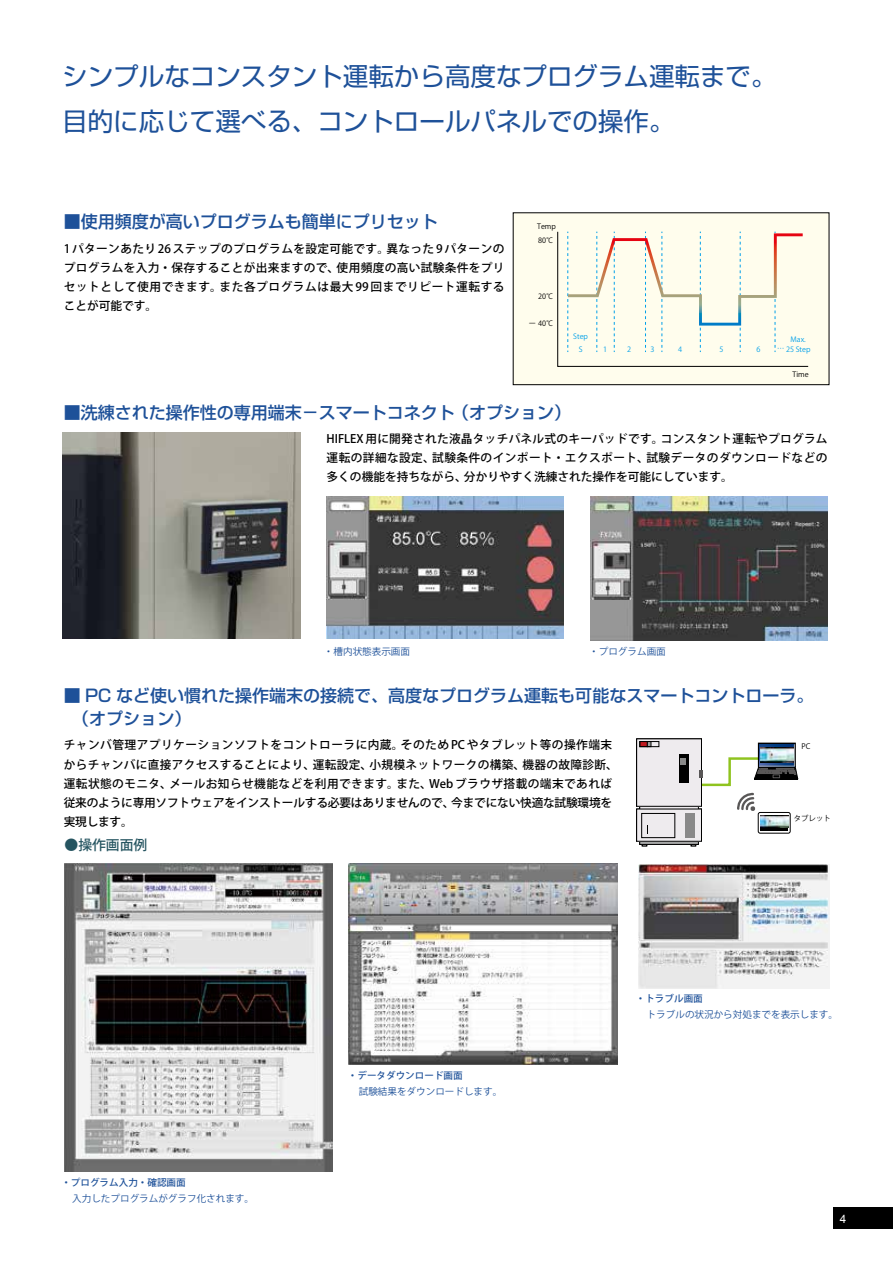
<style>
.page{position:relative;width:893px;height:1263px;background:#fff}
.page>*{position:absolute;margin:0;border:0;box-sizing:border-box;transform-origin:0 0}
.t1{font:25.5px/44.7px "Shin Go Pro";color:#1e5199}
.t2{font:500 16.95px/23.4px "Shin Go Pro";color:#1e5199}
.t3{font:500 13.8px "Koz Go Pr 6 N";color:#255460}
.t4{font:500 11.7px/19.2px "Koz Go Pr 6 N";letter-spacing:.025em;color:#000;text-align:justify}
.t5{font:11.7px "Arial";color:#fff}
.t6{font:9.6px "Koz Go Pr 6 N";color:#1e5199}
.t7{font:500 9.6px "Koz Go Pr 6 N";color:#1e5199}
.t8{font:7.5px "Koz Go Pr 6 N";color:#000}
.t9{font:7.2px/9.4px "Koz Go Pro";color:#00a0e9}
.t10{font:7.2px "Koz Go Pro";color:#000}
</style>
<div class="page">
<div style="left:833px;top:1208px;width:60px;height:21px;background:#000"></div>
<div style="left:513px;top:213px;width:316px;height:172px;background:#fffded"></div>
<svg style="left:557px;top:231px;width:251px;height:136px"></svg>
<div style="left:513px;top:213px;width:316px;height:172px;border:1px solid #000"></div>
<img style="left:327px;top:497px;width:236px;height:142px">
<img style="left:590px;top:497px;width:238px;height:143px">
<img style="left:638px;top:865px;width:191px;height:123px">
<svg style="left:636px;top:738px;width:162px;height:109px"></svg>
<img style="left:760px;top:747px;width:33px;height:16px">
<img style="left:65px;top:863px;width:267px;height:309px">
<img style="left:349px;top:863px;width:268px;height:202px">
<img style="left:62px;top:432px;width:239px;height:207px">
<h1 class="t1" style="left:62px;top:51px;width:716px">シンプルなコンスタント運転から高度なプログラム運転まで。目的に応じて選べる、コントロールパネルでの操作。</h1>
<h2 class="t2" style="left:64px;top:207px;width:376px">■使用頻度が高いプログラムも簡単にプリセット</h2>
<p class="t4" style="left:64px;top:239px;width:442px">1 パターンあたり 26 ステップのプログラムを設定可能です。異なった 9 パターンのプログラムを入力・保存することが出来ますので、使用頻度の高い試験条件をプリセットとして使用できます。また各プログラムは最大 99 回までリピート運転することが可能です。</p>
<p class="t10" style="left:537px;top:222px;width:20px">Temp</p>
<p class="t10" style="left:538px;top:235px;width:17px">80℃</p>
<p class="t10" style="left:538px;top:291px;width:17px">20℃</p>
<p class="t10" style="left:529px;top:319px;width:26px">ー 40℃</p>
<p class="t9" style="left:573px;top:332px;width:16px">Step</p>
<p class="t9" style="left:579px;top:344px;width:5px">S</p>
<h2 class="t2" style="left:64px;top:399px;width:509px">■洗練された操作性の専用端末－スマートコネクト （オプション）</h2>
<p class="t9" style="left:603px;top:344px;width:6px">1</p>
<p class="t9" style="left:627px;top:344px;width:6px">2</p>
<p class="t9" style="left:650px;top:344px;width:6px">3</p>
<p class="t9" style="left:678px;top:344px;width:6px">4</p>
<p class="t9" style="left:719px;top:344px;width:6px">5</p>
<p class="t9" style="left:757px;top:344px;width:6px">6</p>
<p class="t9" style="left:777px;top:335px;width:35px;text-indent:13px">Max. … 25 Step</p>
<p class="t10" style="left:793px;top:369px;width:18px">Time</p>
<p class="t4" style="left:327px;top:429px;width:503px">HIFLEX 用に開発された液晶タッチパネル式のキーパッドです。コンスタント運転やプログラム運転の詳細な設定、試験条件のインポート・エクスポート、試験データのダウンロードなどの多くの機能を持ちながら、分かりやすく洗練された操作を可能にしています。</p>
<p class="t6" style="left:324px;top:646px;width:88px">・槽内状態表示画面</p>
<p class="t6" style="left:589px;top:646px;width:78px">・プログラム画面</p>
<h2 class="t2" style="left:72px;top:681px;width:743px;text-indent:-9px">■ PC など使い慣れた操作端末の接続で、高度なプログラム運転も可能なスマートコントローラ。（オプション）</h2>
<p class="t4" style="left:64px;top:736px;width:556px;text-align:left">チャンバ管理アプリケーションソフトをコントローラに内蔵。そのため PC やタブレット等の操作端末からチャンバに直接アクセスすることにより、運転設定、小規模ネットワークの構築、機器の故障診断、運転状態のモニタ、メールお知らせ機能などを利用できます。また、Web ブラウザ搭載の端末であれば従来のように専用ソフトウェアをインストールする必要はありませんので、今までにない快適な試験環境を実現します。</p>
<p class="t3" style="left:65px;top:837px;width:84px">●操作画面例</p>
<p class="t8" style="left:801px;top:742px;width:10px">PC</p>
<p class="t8" style="left:794px;top:814px;width:39px">タブレット</p>
<p class="t7" style="left:61px;top:1177px;width:126px">・プログラム入力・確認画面</p>
<p class="t6" style="left:72px;top:1193px;width:183px">入力したプログラムがグラフ化されます。</p>
<p class="t7" style="left:348px;top:1070px;width:116px">・データダウンロード画面</p>
<p class="t6" style="left:359px;top:1086px;width:145px">試験結果をダウンロードします。</p>
<p class="t7" style="left:636px;top:993px;width:68px">・トラブル画面</p>
<p class="t6" style="left:647px;top:1009px;width:193px">トラブルの状況から対処までを表示します。</p>
<p class="t5" style="left:840px;top:1211px;width:8px">4</p>
</div>
